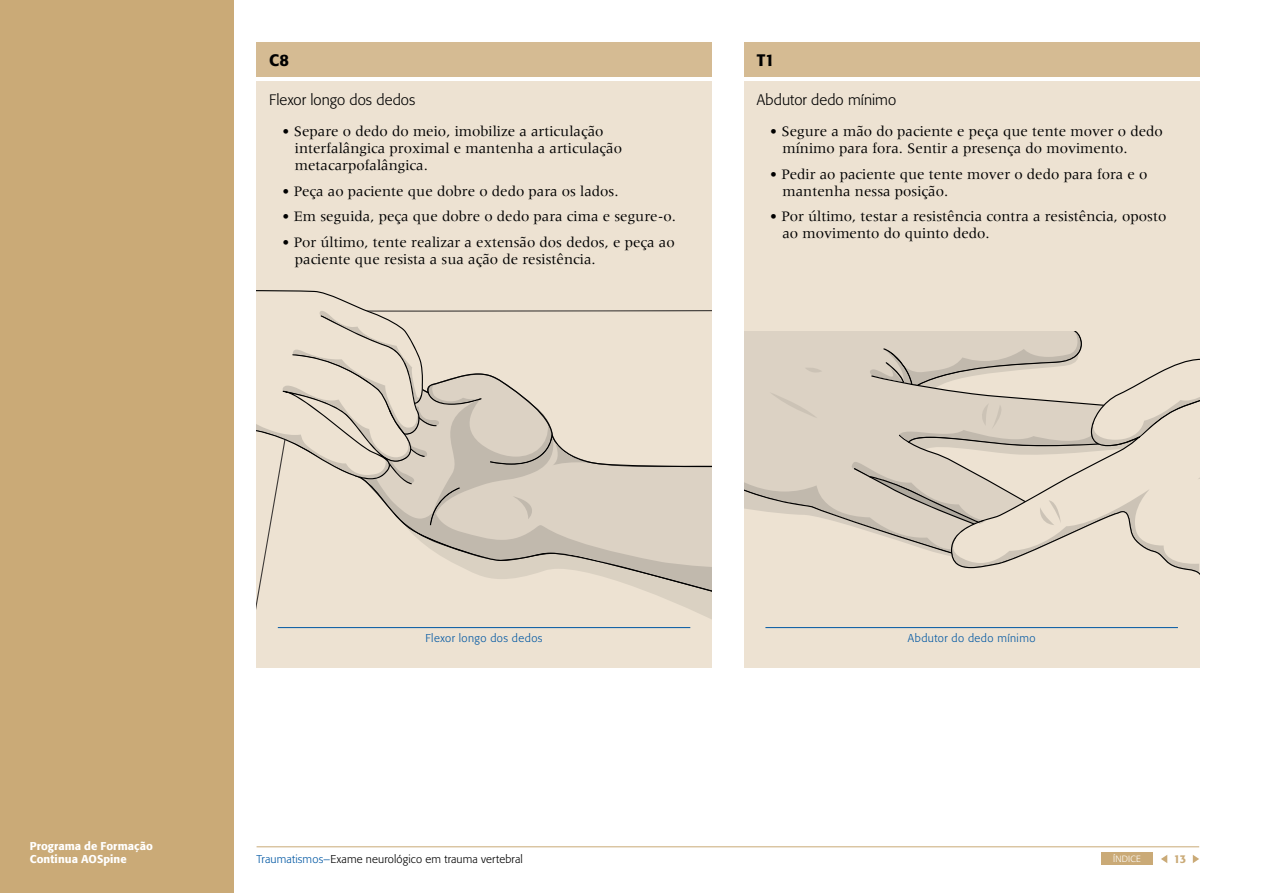
<style>
.page{position:relative;width:1263px;height:893px;background:#fff}
.page>*{position:absolute;margin:0;border:0;box-sizing:border-box;transform-origin:0 0}
.t1{font:500 16.5px "Formata BQ";color:#000}
.t2{font:15px/17px "Meridien";color:#000}
.t3{font:300 15px "Formata BQ";letter-spacing:.005em;color:#000}
.t4{font:300 11.25px "Formata BQ";letter-spacing:.01em;color:#000}
.t5{font:300 11.25px "Formata BQ";letter-spacing:.04em;color:#0057a3}
.t6{font:500 11.25px/12.8px "Formata BQ";letter-spacing:.005em;color:#fff}
.t7{font:500 11.25px "Formata BQ";color:#caaa77}
.t8{font:300 9px "Formata BQ";letter-spacing:.02em;color:#fff}
.s1{color:#0057a3}
</style>
<div class="page">
<div style="left:0;top:0;width:234px;height:893px;background:#caaa77"></div>
<hr style="left:257px;top:846px;width:942px;height:1px;background:#caaa77">
<div style="left:1101px;top:853px;width:51px;height:12px;background:#caaa77"></div>
<svg style="left:1193px;top:855px;width:6px;height:8px"></svg>
<svg style="left:1161px;top:855px;width:6px;height:8px"></svg>
<div style="left:257px;top:43px;width:454px;height:34px;background:#d5bb93"></div>
<div style="left:744px;top:43px;width:455px;height:34px;background:#d5bb93"></div>
<div style="left:257px;top:81px;width:454px;height:587px;background:#ede2d2"></div>
<div style="left:744px;top:81px;width:455px;height:587px;background:#ede2d2"></div>
<hr style="left:278px;top:627px;width:412px;height:1px;background:#0057a3">
<hr style="left:765px;top:627px;width:413px;height:1px;background:#0057a3">
<svg style="left:257px;top:290px;width:454px;height:329px"></svg>
<svg style="left:744px;top:332px;width:455px;height:242px"></svg>
<p class="t1" style="left:269px;top:50px;width:21px">C8</p>
<p class="t1" style="left:757px;top:50px;width:19px">T1</p>
<p class="t3" style="left:269px;top:91px;width:148px">Flexor longo dos dedos</p>
<p class="t2" style="left:295px;top:123px;width:329px;text-indent:-13px">• Separe o dedo do meio, imobilize a articulação interfalângica proximal e mantenha a articulação metacarpofalângica.</p>
<p class="t2" style="left:282px;top:182px;width:338px">• Peça ao paciente que dobre o dedo para os lados.</p>
<p class="t2" style="left:282px;top:208px;width:395px">• Em seguida, peça que dobre o dedo para cima e segure-o.</p>
<p class="t2" style="left:295px;top:233px;width:381px;text-indent:-13px">• Por último, tente realizar a extensão dos dedos, e peça ao paciente que resista a sua ação de resistência.</p>
<p class="t3" style="left:757px;top:91px;width:141px">Abdutor dedo mínimo</p>
<p class="t2" style="left:782px;top:123px;width:382px;text-indent:-13px">• Segure a mão do paciente e peça que tente mover o dedo mínimo para fora. Sentir a presença do movimento.</p>
<p class="t2" style="left:782px;top:165px;width:367px;text-indent:-13px">• Pedir ao paciente que tente mover o dedo para fora e o mantenha nessa posição.</p>
<p class="t2" style="left:782px;top:208px;width:385px;text-indent:-13px">• Por último, testar a resistência contra a resistência, oposto ao movimento do quinto dedo.</p>
<p class="t6" style="left:30px;top:840px;width:125px">Programa de Formação<br>Continua AOSpine</p>
<p class="t5" style="left:425px;top:631px;width:119px">Flexor longo dos dedos</p>
<p class="t5" style="left:908px;top:631px;width:129px">Abdutor do dedo mínimo</p>
<p class="t4" style="left:257px;top:853px;width:268px"><span class="s1">Traumatismos–</span>Exame neurológico em trauma vertebral</p>
<p class="t8" style="left:1113px;top:854px;width:29px">ÍNDICE</p>
<p class="t7" style="left:1174px;top:852px;width:14px">13</p>
</div>
